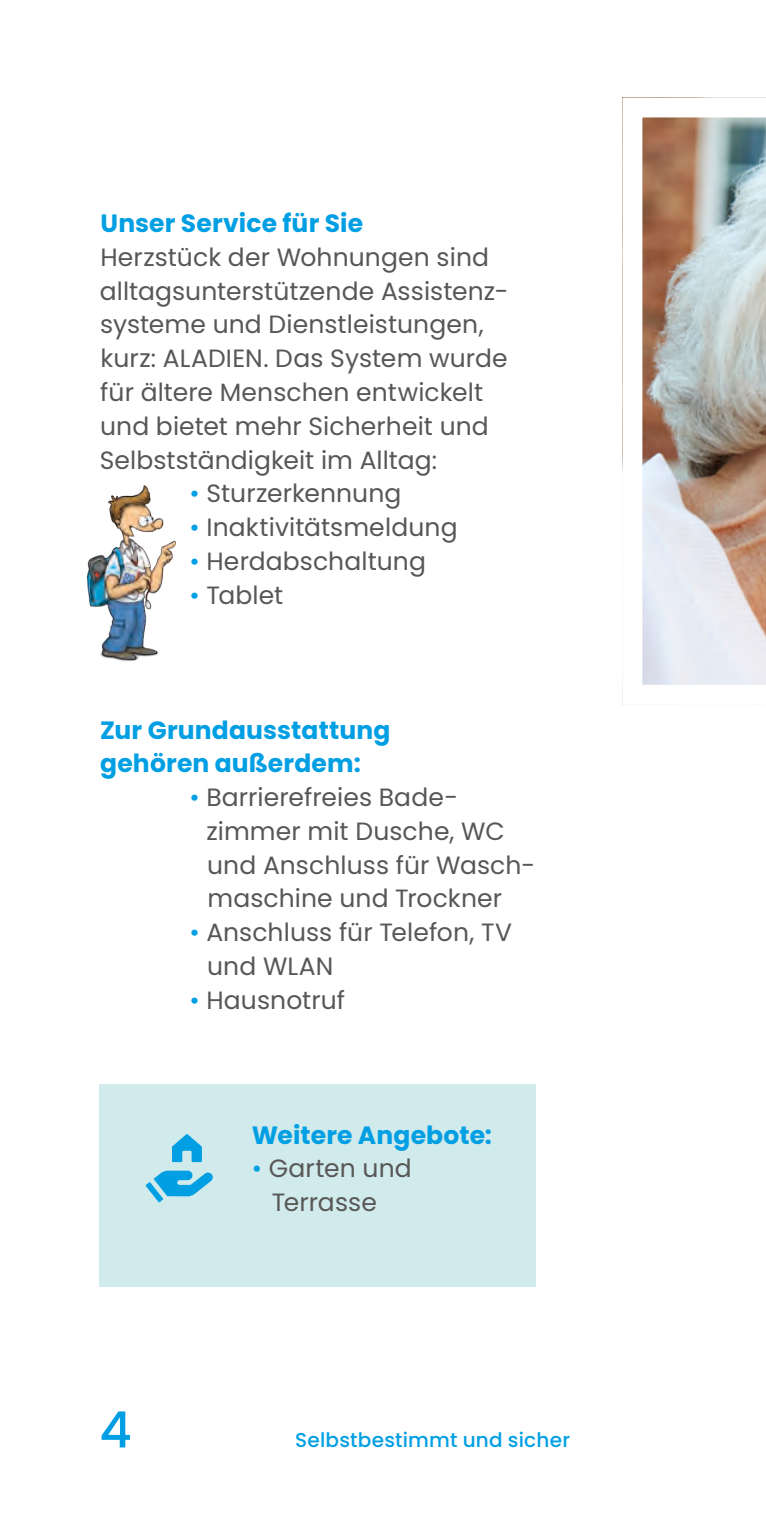
<style>
.page{position:relative;width:766px;height:1531px;background:#fff}
.page>*{position:absolute;margin:0;border:0;box-sizing:border-box;transform-origin:0 0}
.t1{font:500 50px "Poppins";color:#009fe3}
.Grundtext{font:25px/33.8px "Poppins";letter-spacing:.005em;color:#575756}
.Grundtext-2{font:700 25px/33.8px "Poppins";letter-spacing:.005em;color:#009fe3}
.t2{font:500 20px "Poppins";letter-spacing:.01em;color:#009fe3}
.s1{color:#009fe3}
</style>
<div class="page">
<svg style="left:622px;top:97px;width:143px;height:608px"></svg>
<div style="left:99px;top:1084px;width:436px;height:202px;background:#d1eaeb"></div>
<img style="left:87px;top:485px;width:89px;height:177px">
<svg style="left:145px;top:1134px;width:68px;height:68px"></svg>
<p class="Grundtext-2" style="left:100px;top:207px;width:264px">Unser Service für Sie</p>
<p class="Grundtext" style="left:100px;top:240px;width:410px">Herzstück der Wohnungen sind alltagsunterstützende Assistenz&shy;systeme und Dienstleistungen, kurz: ALADIEN. Das System wurde für ältere Menschen entwickelt und bietet mehr Sicherheit und<br>Selbstständigkeit im Alltag:</p>
<p class="Grundtext" style="left:189px;top:477px;width:213px"><span class="s1">•</span> Sturzerkennung</p>
<p class="Grundtext" style="left:189px;top:510px;width:270px"><span class="s1">•</span> Inaktivitätsmeldung</p>
<p class="Grundtext" style="left:189px;top:544px;width:238px"><span class="s1">•</span> Herdabschaltung</p>
<p class="Grundtext" style="left:189px;top:578px;width:95px"><span class="s1">•</span> Tablet</p>
<p class="Grundtext-2" style="left:100px;top:713px;width:292px">Zur Grundausstattung gehören außerdem:</p>
<p class="Grundtext" style="left:206px;top:780px;width:330px;text-indent:-17px"><span class="s1">•</span> Barrierefreies Bade&shy;zimmer mit Dusche, WC und Anschluss für Wasch&shy;maschine und Trockner</p>
<p class="Grundtext" style="left:207px;top:915px;width:306px;text-indent:-18px"><span class="s1">•</span> Anschluss für Telefon, TV und WLAN</p>
<p class="Grundtext" style="left:189px;top:983px;width:157px"><span class="s1">•</span> Hausnotruf</p>
<p class="t1" style="left:99px;top:1401px;width:34px">4</p>
<p class="Grundtext-2" style="left:252px;top:1118px;width:242px">Weitere Angebote:</p>
<p class="Grundtext" style="left:252px;top:1152px;width:161px;text-align:center"><span class="s1">•</span> Garten und<br>Terrasse</p>
<p class="t2" style="left:295px;top:1429px;width:276px">Selbstbestimmt und sicher</p>
</div>
